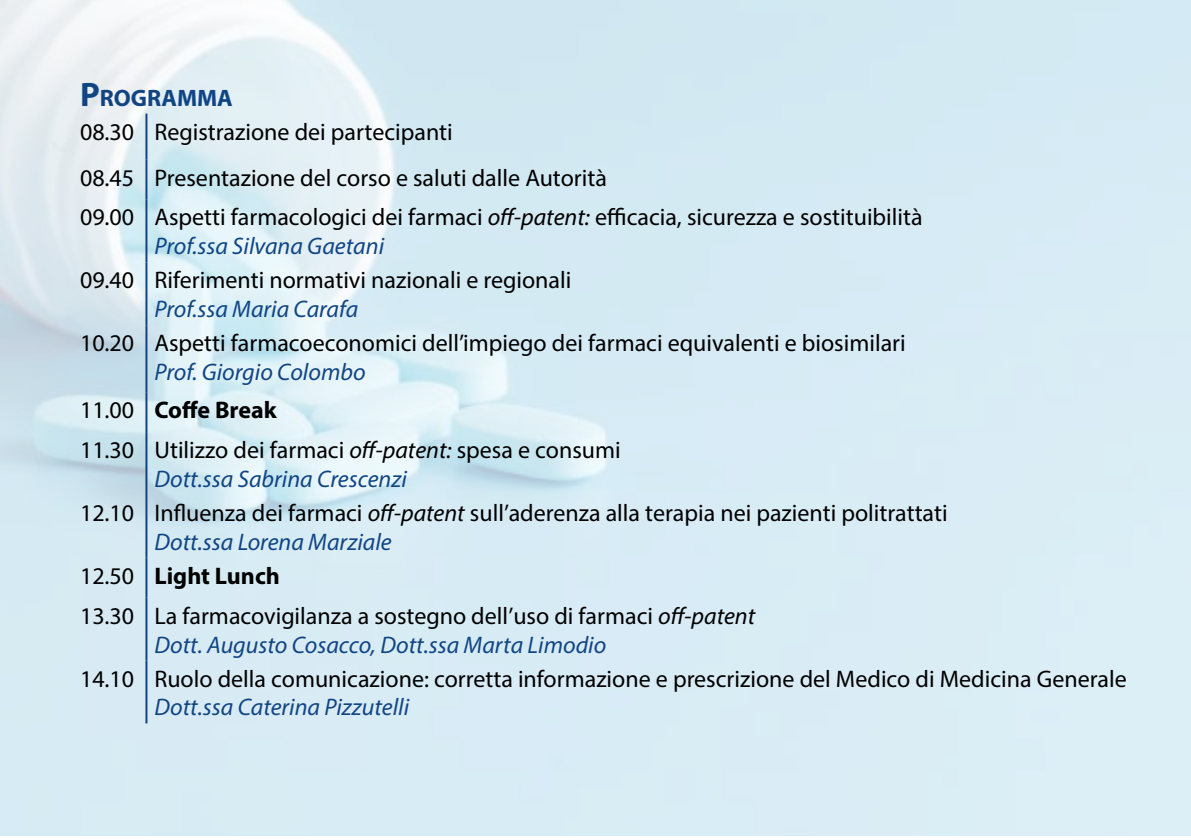
<style>
.page{position:relative;width:1191px;height:840px;background:#fff}
.page>*{position:absolute;margin:0;border:0;box-sizing:border-box;transform-origin:0 0}
.t1{font:24px/28.8px "Myriad Pro";color:#000}
.t2{font:italic 24px/34px "Myriad Pro";color:#104584}
.t3{font:700 23.8px "Myriad Pro";color:#104584}
.s1{font-size:34px}
.s2{font-style:italic}
.s3{font-style:italic;color:#104584}
.s4{font-weight:700}
.s5{font-style:normal;color:#000}
.s6{font-weight:700;font-style:normal;color:#000}
</style>
<div class="page">
<hr style="left:145px;top:114px;width:2px;height:45px;background:#104584">
<hr style="left:145px;top:159px;width:2px;height:40px;background:#104584">
<hr style="left:145px;top:199px;width:2px;height:63px;background:#104584">
<hr style="left:145px;top:262px;width:2px;height:63px;background:#104584">
<hr style="left:145px;top:325px;width:2px;height:67px;background:#104584">
<hr style="left:145px;top:392px;width:2px;height:40px;background:#104584">
<hr style="left:145px;top:432px;width:2px;height:62px;background:#104584">
<hr style="left:145px;top:494px;width:2px;height:63px;background:#104584">
<hr style="left:145px;top:557px;width:2px;height:40px;background:#104584">
<hr style="left:145px;top:597px;width:2px;height:63px;background:#104584">
<hr style="left:145px;top:660px;width:2px;height:63px;background:#104584">
<p class="t3" style="left:80px;top:82px;width:85px"><span class="s1">P</span>ROGRAMMA</p>
<p class="t1" style="left:80px;top:108px;width:528px;line-height:45.8px">08.30 Registrazione dei partecipanti<br>08.45 Presentazione del corso e saluti dalle Autorità</p>
<p class="t1" style="left:154px;top:202px;width:769px;text-indent:-74px">09.00 Aspetti farmacologici dei farmaci <span class="s2">off-patent:</span> efficacia, sicurezza e sostituibilità<br><span class="s3">Prof.ssa Silvana Gaetani</span></p>
<p class="t1" style="left:80px;top:265px;width:493px">09.40 Riferimenti normativi nazionali e regionali</p>
<p class="t2" style="left:154px;top:291px;width:205px">Prof.ssa Maria Carafa</p>
<p class="t1" style="left:80px;top:328px;width:827px">10.20 Aspetti farmacoeconomici dell’impiego dei farmaci equivalenti e biosimilari</p>
<p class="t1" style="left:80px;top:352px;width:542px;line-height:39px;text-indent:74px"><span class="s3">Prof. Giorgio Colombo<br></span>11.00 <span class="s4">Coffe Break<br></span>11.30 Utilizzo dei farmaci <span class="s2">off-patent:</span> spesa e consumi</p>
<p class="t1" style="left:80px;top:461px;width:869px;line-height:34px;text-indent:74px"><span class="s3">Dott.ssa Sabrina Crescenzi<br></span>12.10 Influenza dei farmaci <span class="s2">off-patent</span> sull’aderenza alla terapia nei pazienti politrattati</p>
<p class="t2" style="left:80px;top:524px;width:313px;text-indent:74px">Dott.ssa Lorena Marziale<br><span class="s5">12.50</span> <span class="s6">Light Lunch</span></p>
<p class="t1" style="left:154px;top:600px;width:602px;text-indent:-74px">13.30 La farmacovigilanza a sostegno dell’uso di farmaci <span class="s2">off-patent<br></span><span class="s3">Dott. Augusto Cosacco, Dott.ssa Marta Limodio</span></p>
<p class="t1" style="left:80px;top:663px;width:1048px">14.10 Ruolo della comunicazione: corretta informazione e prescrizione del Medico di Medicina Generale</p>
<p class="t2" style="left:154px;top:689px;width:256px">Dott.ssa Caterina Pizzutelli</p>
</div>
